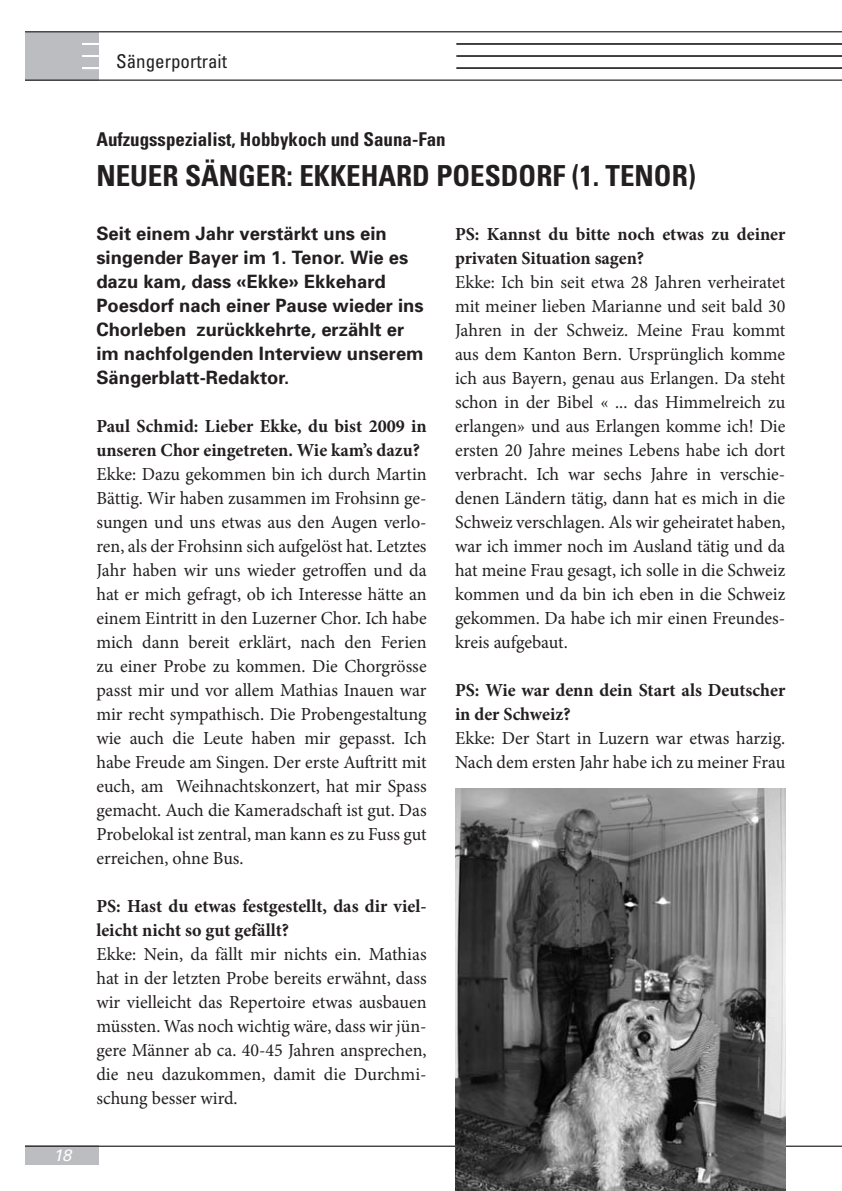
<style>
.page{position:relative;width:842px;height:1191px;background:#fff}
.page>*{position:absolute;margin:0;border:0;box-sizing:border-box;transform-origin:0 0}
.t1{font:700 condensed 29px "Univers";color:#231f20}
.t2{font:700 condensed 19px "Univers";color:#231f20}
.t3{font:condensed 19px "Univers";color:#231f20}
.t4{font:18.4px/24px "Minion Pro";color:#231f20;text-align:justify}
.t5{font:700 18.4px/24px "Minion Pro";color:#231f20}
.t6{font:700 18.4px/24px "Univers";color:#231f20}
.t7{font:italic 16.4px "Univers";color:#fff}
</style>
<div class="page">
<div style="left:26px;top:32px;width:73px;height:48px;background:#bbbdc0"></div>
<hr style="left:26px;top:80px;width:816px;height:1px;background:#231f20">
<svg style="left:82px;top:43px;width:17px;height:2px"></svg>
<svg style="left:82px;top:55px;width:17px;height:2px"></svg>
<svg style="left:82px;top:67px;width:17px;height:2px"></svg>
<hr style="left:456px;top:43px;width:386px;height:2px;background:#231f20">
<hr style="left:26px;top:31px;width:816px;height:1px;background:#231f20">
<hr style="left:456px;top:55px;width:386px;height:2px;background:#231f20">
<hr style="left:456px;top:67px;width:386px;height:2px;background:#231f20">
<div style="left:26px;top:1145px;width:73px;height:20px;background:#bbbdc0"></div>
<hr style="left:26px;top:1145px;width:816px;height:1px;background:#231f20">
<img style="left:455px;top:788px;width:330px;height:403px">
<p class="t3" style="left:116px;top:55px;width:112px">Sängerportrait</p>
<p class="t7" style="left:53px;top:1149px;width:20px">18</p>
<p class="t2" style="left:96px;top:132px;width:351px">Aufzugsspezialist, Hobbykoch und Sauna-Fan</p>
<h1 class="t1" style="left:96px;top:165px;width:601px">NEUER SÄNGER: EKKEHARD POESDORF (1. TENOR)</h1>
<p class="t5" style="left:455px;top:224px;width:332px">PS: Kannst du bitte noch etwas zu deiner privaten Situation sagen?</p>
<p class="t4" style="left:455px;top:272px;width:332px">Ekke: Ich bin seit etwa 28 Jahren verheiratet mit meiner lieben Marianne und seit bald 30<br>Jahren in der Schweiz. Meine Frau kommt aus dem Kanton Bern. Ursprünglich komme ich aus Bayern, genau aus Erlangen. Da steht schon in der Bibel « ... das Himmelreich zu erlangen» und aus Erlangen komme ich! Die ersten 20 Jahre meines Lebens habe ich dort verbracht. Ich war sechs Jahre in verschie&shy;denen Ländern tätig, dann hat es mich in die Schweiz verschlagen. Als wir geheiratet haben, war ich immer noch im Ausland tätig und da hat meine Frau gesagt, ich solle in die Schweiz kommen und da bin ich eben in die Schweiz gekommen. Da habe ich mir einen Freundes&shy;kreis aufgebaut.</p>
<p class="t5" style="left:455px;top:680px;width:332px">PS: Wie war denn dein Start als Deutscher in der Schweiz?</p>
<p class="t4" style="left:455px;top:728px;width:332px">Ekke: Der Start in Luzern war etwas harzig.<br>Nach dem ersten Jahr habe ich zu meiner Frau</p>
<p class="t6" style="left:96px;top:223px;width:329px">Seit einem Jahr verstärkt uns ein singender Bayer im 1. Tenor. Wie es dazu kam, dass «Ekke» Ekkehard Poesdorf nach einer Pause wieder ins Chorleben zurückkehrte, erzählt er im nachfolgenden Interview unserem Sängerblatt-Redaktor.</p>
<p class="t5" style="left:96px;top:416px;width:332px">Paul Schmid: Lieber Ekke, du bist 2009 in unseren Chor eingetreten. Wie kam’s dazu?</p>
<p class="t4" style="left:96px;top:464px;width:332px">Ekke: Dazu gekommen bin ich durch Martin Bättig. Wir haben zusammen im Frohsinn ge&shy;sungen und uns etwas aus den Augen verlo&shy;ren, als der Frohsinn sich aufgelöst hat. Letztes Jahr haben wir uns wieder getroffen und da hat er mich gefragt, ob ich Interesse hätte an einem Eintritt in den Luzerner Chor. Ich habe mich dann bereit erklärt, nach den Ferien zu einer Probe zu kommen. Die Chorgrösse passt mir und vor allem Mathias Inauen war mir recht sympathisch. Die Probengestaltung wie auch die Leute haben mir gepasst. Ich habe Freude am Singen. Der erste Auftritt mit euch, am Weihnachtskonzert, hat mir Spass gemacht. Auch die Kameradschaft ist gut. Das Probelokal ist zentral, man kann es zu Fuss gut erreichen, ohne Bus.</p>
<p class="t5" style="left:96px;top:896px;width:332px">PS: Hast du etwas festgestellt, das dir viel&shy;leicht nicht so gut gefällt?</p>
<p class="t4" style="left:96px;top:944px;width:332px">Ekke: Nein, da fällt mir nichts ein. Mathias hat in der letzten Probe bereits erwähnt, dass wir vielleicht das Repertoire etwas ausbauen müssten. Was noch wichtig wäre, dass wir jün&shy;gere Männer ab ca. 40-45 Jahren ansprechen, die neu dazukommen, damit die Durchmi&shy;schung besser wird.</p>
</div>
